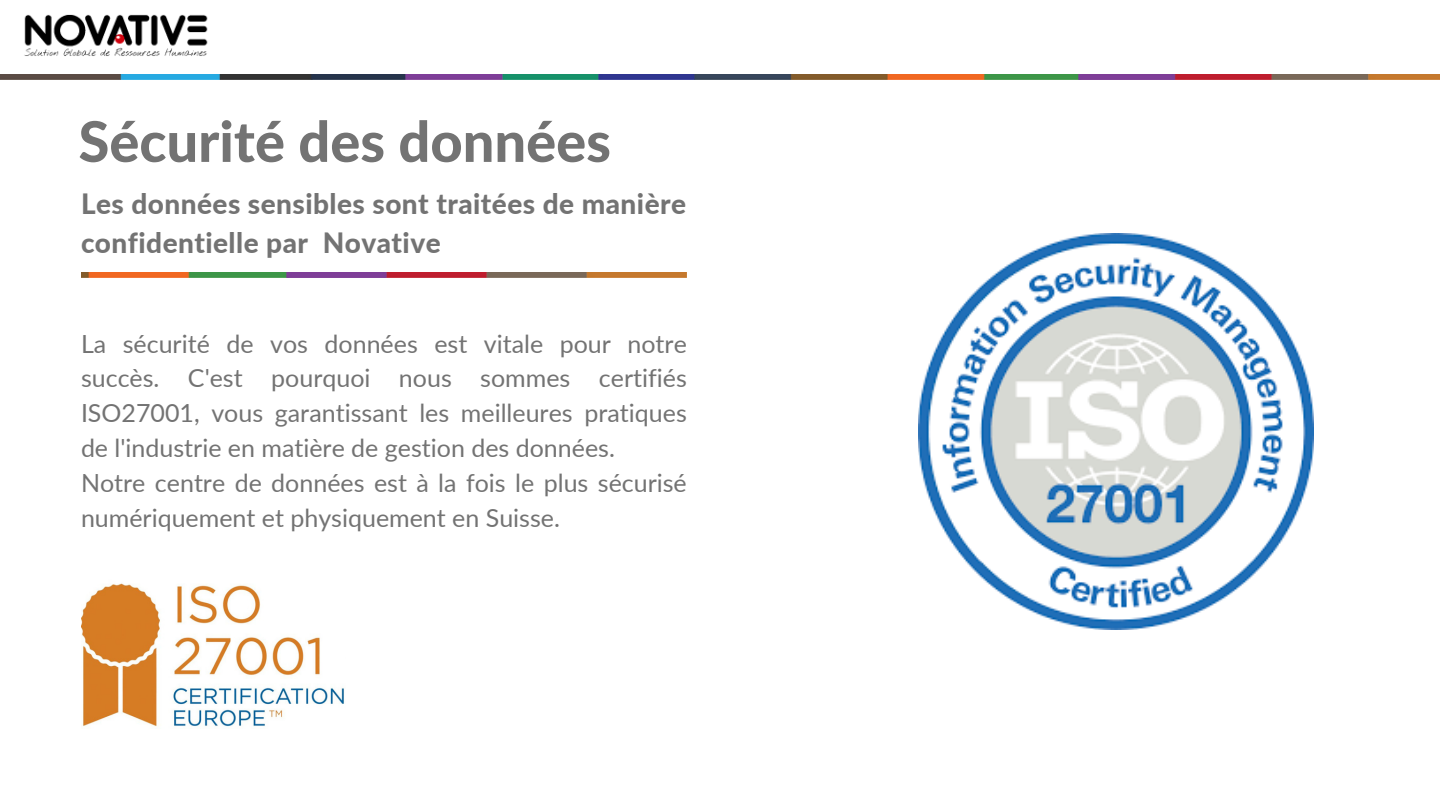
<style>
.page{position:relative;width:1440px;height:810px;background:#fff}
.page>*{position:absolute;margin:0;border:0;box-sizing:border-box;transform-origin:0 0}
.t1{font:800 56px "Lato";color:#737373}
.t2{font:800 28px/39px "Lato";letter-spacing:.015em;color:#737373}
.t3{font:25px/34.9px "Lato";color:#737373;text-align:justify}
</style>
<div class="page">
<img style="left:0;top:75px;width:1440px;height:4px">
<img style="left:24px;top:14px;width:184px;height:42px">
<img style="left:81px;top:273px;width:606px;height:4px">
<img style="left:919px;top:233px;width:394px;height:396px">
<img style="left:81px;top:583px;width:263px;height:144px">
<p class="t1" style="left:79px;top:107px;width:534px">Sécurité des données</p>
<p class="t2" style="left:81px;top:184px;width:607px">Les données sensibles sont traitées de manière confidentielle par Novative</p>
<p class="t3" style="left:81px;top:325px;width:607px">La sécurité de vos données est vitale pour notre succès. C'est pourquoi nous sommes certifiés ISO27001, vous garantissant les meilleures pratiques de l'industrie en matière de gestion des données.</p>
<p class="t3" style="left:81px;top:465px;width:607px">Notre centre de données est à la fois le plus sécurisé numériquement et physiquement en Suisse.</p>
</div>
